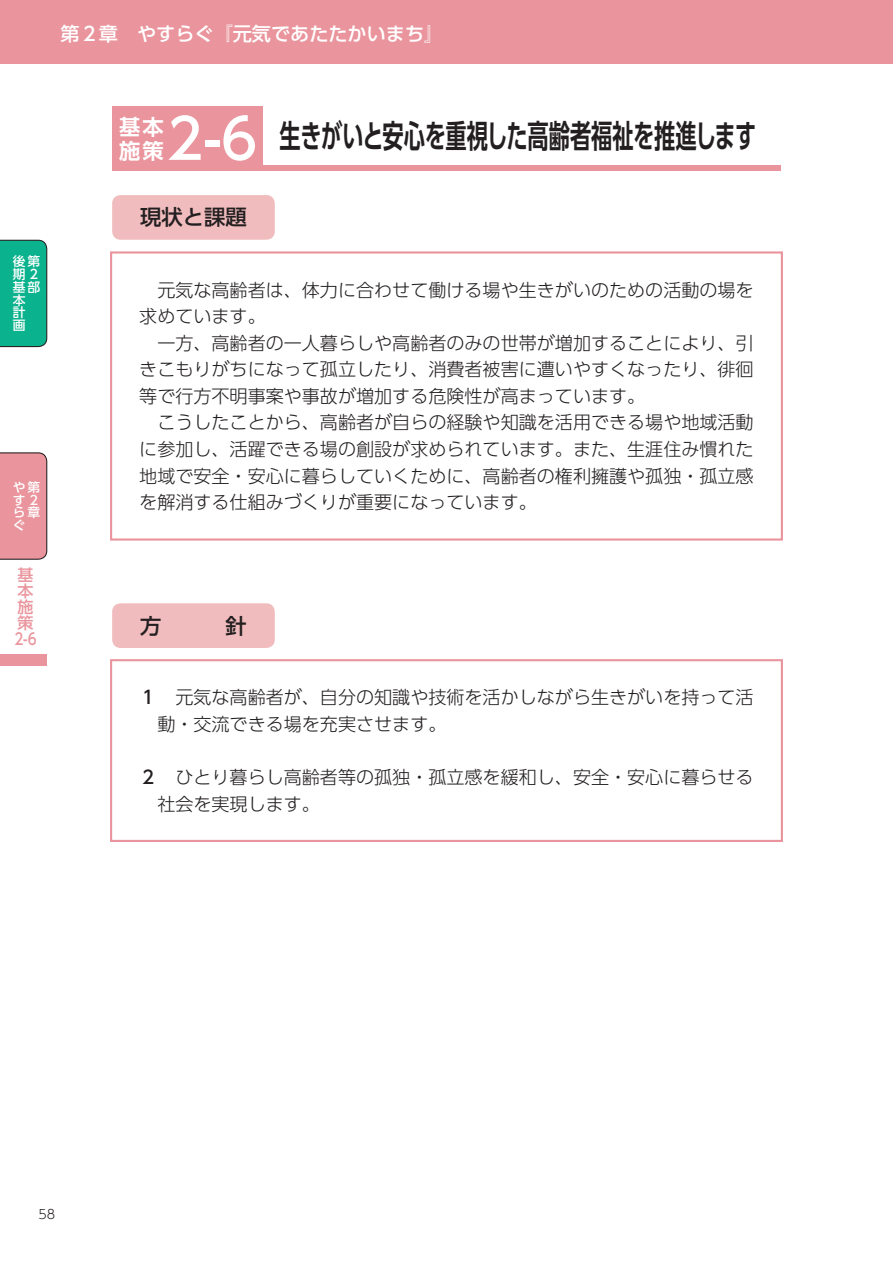
<style>
.page{position:relative;width:893px;height:1263px;background:#fff}
.page>*{position:absolute;margin:0;border:0;box-sizing:border-box;transform-origin:0 0}
.t1{font:500 55.35px "UD Shin Go Pr 6";color:#fff}
.t2{font:700 31.95px "UD Shin Go Pr 6 De";letter-spacing:-.015em;color:#231f20;scale:.67 1}
.t3{font:500 21.3px "UD Shin Go Pr 6";color:#231f20}
.t4{font:700 21.3px "UD Shin Go Pr 6 De";color:#fff}
.t5{font:500 19.2px "UD Shin Go Pr 6";color:#fff}
.本文_問答1{font:300 18px/26.5px "UD Shin Go Pr 6";color:#231f20}
.t6{font:500 15.9px/15.9px "UD Shin Go Pr 6";color:#ea959d}
.t7{font:500 12.75px/12.8px "UD Shin Go Pr 6";color:#fff}
.t8{font:300 12.75px "UD Shin Go Pr 6";color:#231f20}
.s1{font-weight:500}
</style>
<div class="page">
<div style="left:0;top:0;width:893px;height:64px;background:#ea959d"></div>
<div style="left:0;top:452px;width:47px;height:108px;background:#ea959d"></div>
<div style="left:0;top:240px;width:47px;height:107px;background:#0ab38d"></div>
<div style="left:112px;top:195px;width:163px;height:45px;background:#f1bcbe;border-radius:9px"></div>
<div style="left:112px;top:603px;width:163px;height:45px;background:#f1bcbe;border-radius:9px"></div>
<div style="left:112px;top:165px;width:669px;height:5px;background:#ea959d"></div>
<div style="left:112px;top:107px;width:151px;height:63px;background:#ea959d"></div>
<div style="left:110px;top:251px;width:673px;height:290px;border:2px solid #ea959d"></div>
<div style="left:110px;top:659px;width:673px;height:183px;border:2px solid #ea959d"></div>
<div style="left:0;top:654px;width:47px;height:12px;background:#ea959d"></div>
<p class="t5" style="left:61px;top:18px;width:384px">第２章　やすらぐ『元気であたたかいまち』</p>
<p class="t1" style="left:167px;top:94px;width:92px">2-6</p>
<p class="t2" style="left:280px;top:110px;width:713px">生きがいと安心を重視した高齢者福祉を推進します</p>
<p class="t4" style="left:119px;top:110px;width:46px">基本</p>
<p class="t4" style="left:119px;top:133px;width:46px">施策</p>
<p class="t7" style="left:13px;top:255px;width:29px">後第期２基部本計画</p>
<p class="t7" style="left:13px;top:480px;width:29px">や第す２ら章ぐ</p>
<p class="t6" style="left:14px;top:567px;width:24px">基本施策<br>2-6</p>
<p class="t3" style="left:140px;top:200px;width:108px">現状と課題</p>
<p class="本文_問答1" style="left:139px;top:276px;width:616px">　元気な高齢者は、体力に合わせて働ける場や生きがいのための活動の場を求めています。</p>
<p class="本文_問答1" style="left:139px;top:329px;width:616px;text-align:justify">　一方、高齢者の一人暮らしや高齢者のみの世帯が増加することにより、引きこもりがちになって孤立したり、消費者被害に遭いやすくなったり、徘徊等で行方不明事案や事故が増加する危険性が高まっています。</p>
<p class="本文_問答1" style="left:139px;top:409px;width:616px;text-align:justify">　こうしたことから、高齢者が自らの経験や知識を活用できる場や地域活動に参加し、活躍できる場の創設が求められています。また、生涯住み慣れた地域で安全・安心に暮らしていくために、高齢者の権利擁護や孤独・孤立感を解消する仕組みづくりが重要になっています。</p>
<p class="t3" style="left:140px;top:608px;width:23px">方</p>
<p class="t3" style="left:225px;top:608px;width:23px">針</p>
<p class="本文_問答1" style="left:157px;top:683px;width:598px;text-indent:-18px"><span class="s1">１　</span>元気な高齢者が、自分の知識や技術を活かしながら生きがいを持って活動・交流できる場を充実させます。</p>
<p class="本文_問答1" style="left:157px;top:763px;width:598px;text-indent:-18px"><span class="s1">２　</span>ひとり暮らし高齢者等の孤独・孤立感を緩和し、安全・安心に暮らせる社会を実現します。</p>
<p class="t8" style="left:38px;top:1204px;width:18px">58</p>
</div>
